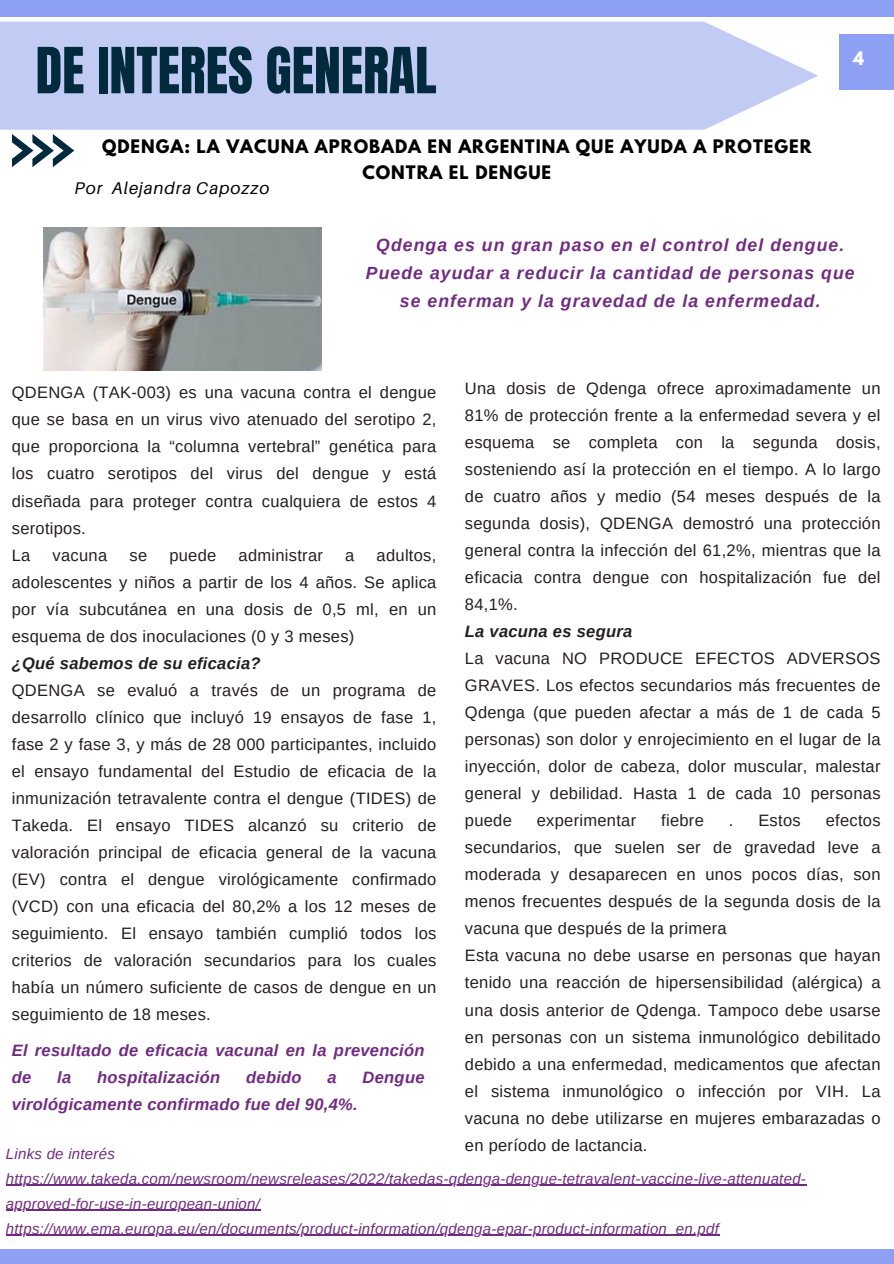
<style>
.page{position:relative;width:894px;height:1264px;background:#fff}
.page>*{position:absolute;margin:0;border:0;box-sizing:border-box;transform-origin:0 0}
.t1{font:54px "Anton";color:#022a3d}
.t2{font:italic 700 17.55px/28.2px "Arimo";letter-spacing:.06em;color:#702b81;text-align:center}
.t3{font:italic 16.95px "Aileron";letter-spacing:.06em;color:#000}
.t4{font:16.5px/27px "Arimo";letter-spacing:.015em;color:#221f1f;text-align:justify}
.t5{font:italic 700 16.5px/27.5px "Arimo";letter-spacing:.015em;color:#702b81}
.t6{font:700 16.5px/25.8px "League Spartan";letter-spacing:.06em;color:#000;text-align:center}
.t7{font:italic 700 16.5px "Arimo";letter-spacing:.015em;color:#221f1f}
.t8{font:700 16.5px "League Spartan";color:#fff}
.t9{font:italic 15px/24.9px "Arimo";letter-spacing:.015em;color:#702b81}
</style>
<div class="page">
<div style="left:0;top:0;width:893px;height:17px;background:#8ea0f4"></div>
<div style="left:0;top:1249px;width:893px;height:14px;background:#8ea0f4"></div>
<div style="left:839px;top:34px;width:54px;height:55px;background:#8ea0f4"></div>
<svg style="left:0;top:22px;width:817px;height:108px;background:#c6cef4"></svg>
<svg style="left:12px;top:134px;width:62px;height:33px"></svg>
<img style="left:43px;top:227px;width:278px;height:143px">
<hr style="left:6px;top:1184px;width:800px;height:1px;background:#702b81">
<hr style="left:6px;top:1209px;width:254px;height:1px;background:#702b81">
<hr style="left:6px;top:1234px;width:713px;height:1px;background:#702b81">
<h1 class="t1" style="left:36px;top:32px;width:402px">DE INTERES GENERAL</h1>
<p class="t6" style="left:102px;top:136px;width:710px">QDENGA: LA VACUNA APROBADA EN ARGENTINA QUE AYUDA A PROTEGER<br>CONTRA EL DENGUE</p>
<p class="t3" style="left:74px;top:178px;width:196px">Por Alejandra Capozzo</p>
<p class="t8" style="left:852px;top:51px;width:12px">4</p>
<p class="t2" style="left:366px;top:230px;width:490px">Qdenga es un gran paso en el control del dengue.<br>Puede ayudar a reducir la cantidad de personas que se enferman y la gravedad de la enfermedad.</p>
<p class="t4" style="left:464px;top:375px;width:417px">Una dosis de Qdenga ofrece aproximadamente un 81% de protección frente a la enfermedad severa y el esquema se completa con la segunda dosis, sosteniendo así la protección en el tiempo. A lo largo de cuatro años y medio (54 meses después de la segunda dosis), QDENGA demostró una protección general contra la infección del 61,2%, mientras que la eficacia contra dengue con hospitalización fue del 84,1%.</p>
<p class="t7" style="left:464px;top:622px;width:169px">La vacuna es segura</p>
<p class="t4" style="left:464px;top:645px;width:417px">La vacuna NO PRODUCE EFECTOS ADVERSOS GRAVES. Los efectos secundarios más frecuentes de Qdenga (que pueden afectar a más de 1 de cada 5 personas) son dolor y enrojecimiento en el lugar de la inyección, dolor de cabeza, dolor muscular, malestar general y debilidad. Hasta 1 de cada 10 personas puede</p>
<p class="t4" style="left:12px;top:379px;width:426px;text-align:left">QDENGA (TAK-003) es una vacuna contra el dengue que se basa en un virus vivo atenuado del serotipo 2, que proporciona la “columna vertebral” genética para los cuatro serotipos del virus del dengue y está diseñada para proteger contra cualquiera de estos 4 serotipos.<br>La</p>
<p class="t4" style="left:12px;top:541px;width:426px;text-indent:365px">adultos, adolescentes y niños a partir de los 4 años. Se aplica por vía subcutánea en una dosis de 0,5 ml, en un esquema de dos inoculaciones (0 y 3 meses)</p>
<p class="t7" style="left:12px;top:653px;width:250px">¿Qué sabemos de su eficacia?</p>
<p class="t4" style="left:12px;top:676px;width:426px">QDENGA se evaluó a través de un programa de desarrollo clínico que incluyó 19 ensayos de fase 1, fase 2 y fase 3, y más de 28 000 participantes, incluido el ensayo fundamental del Estudio de eficacia de la inmunización tetravalente contra el dengue (TIDES) de Takeda. El ensayo TIDES alcanzó su criterio de valoración principal de eficacia general de la vacuna (EV) contra el dengue virológicamente confirmado (VCD) con una eficacia del 80,2% a los 12 meses de seguimiento. El ensayo también cumplió todos los criterios de valoración secundarios para los cuales había un número suficiente de casos de dengue en un seguimiento de 18 meses.</p>
<p class="t5" style="left:12px;top:1036px;width:414px">El resultado de eficacia vacunal en la prevención de</p>
<p class="t4" style="left:53px;top:541px;width:56px">vacuna</p>
<p class="t4" style="left:129px;top:541px;width:19px">se</p>
<p class="t4" style="left:169px;top:541px;width:48px">puede</p>
<p class="t4" style="left:238px;top:541px;width:86px">administrar</p>
<p class="t4" style="left:345px;top:541px;width:11px">a</p>
<p class="t4" style="left:536px;top:807px;width:101px">experimentar</p>
<p class="t4" style="left:661px;top:807px;width:44px">fiebre</p>
<p class="t4" style="left:728px;top:807px;width:6px">.</p>
<p class="t4" style="left:758px;top:807px;width:44px">Estos</p>
<p class="t4" style="left:464px;top:807px;width:417px;text-align:left;text-indent:361px">efectos secundarios, que suelen ser de gravedad leve a moderada y desaparecen en unos pocos días, son menos frecuentes después de la segunda dosis de la vacuna que después de la primera<br>Esta vacuna no debe usarse en personas que hayan tenido una reacción de hipersensibilidad (alérgica) a una dosis anterior de Qdenga. Tampoco debe usarse en personas con un sistema inmunológico debilitado debido a una enfermedad, medicamentos que afectan el sistema inmunológico o infección por VIH. La vacuna no debe utilizarse en mujeres embarazadas o en período de lactancia.</p>
<p class="t5" style="left:57px;top:1063px;width:16px">la</p>
<p class="t5" style="left:97px;top:1063px;width:124px">hospitalización</p>
<p class="t5" style="left:246px;top:1063px;width:57px">debido</p>
<p class="t5" style="left:327px;top:1063px;width:11px">a</p>
<p class="t5" style="left:362px;top:1063px;width:63px">Dengue</p>
<p class="t5" style="left:12px;top:1090px;width:347px">virológicamente confirmado fue del 90,4%.</p>
<p class="t9" style="left:6px;top:1140px;width:801px">Links de interés https://www.takeda.com/newsroom/newsreleases/2022/takedas-qdenga-dengue-tetravalent-vaccine-live-attenuated&shy;approved-for-use-in-european-union/ https://www.ema.europa.eu/en/documents/product-information/qdenga-epar-product-information_en.pdf</p>
</div>
